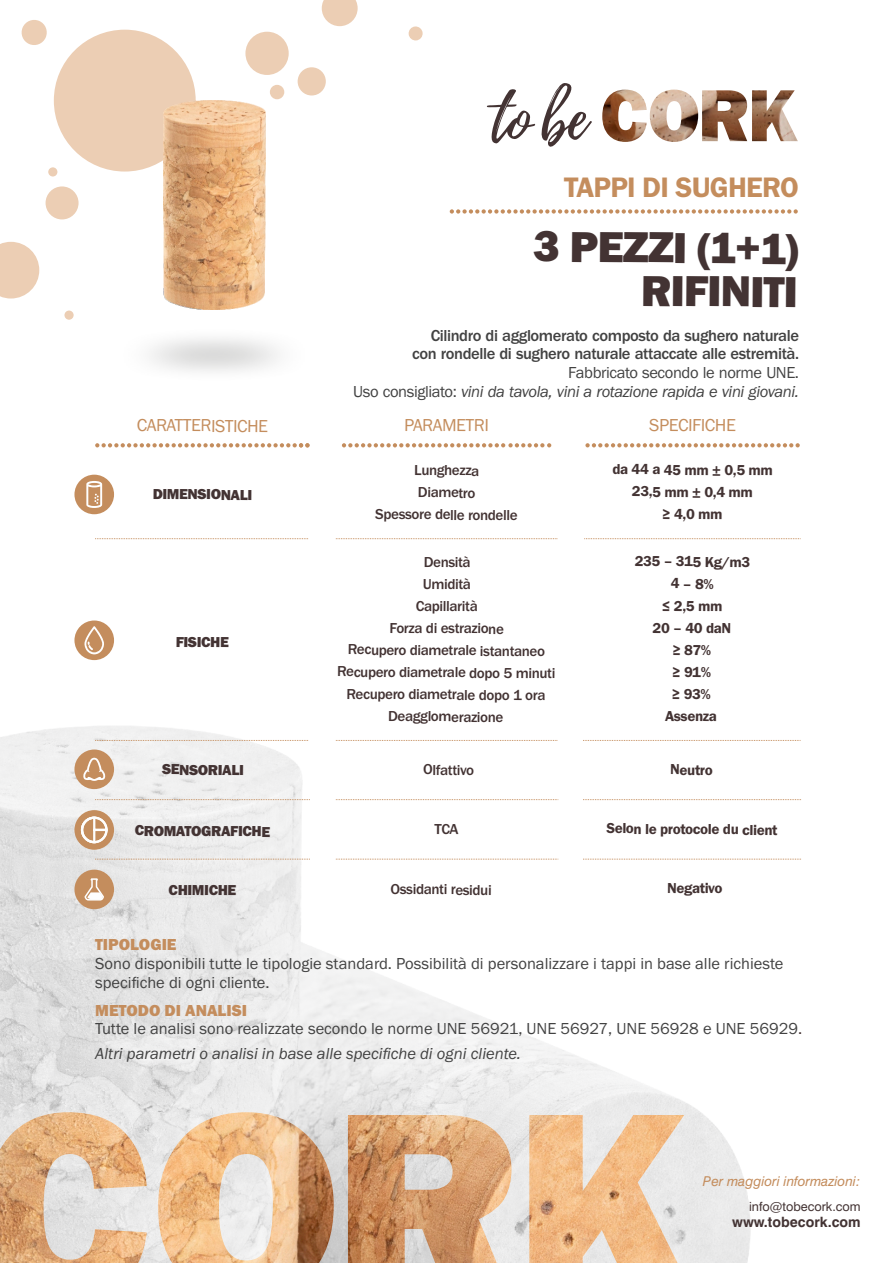
<style>
.page{position:relative;width:893px;height:1263px;background:#fff}
.page>*{position:absolute;margin:0;border:0;box-sizing:border-box;transform-origin:0 0}
.t1{font:800 44.85px/42.9px "Franklin Gothic";color:#433333;text-align:right}
.t2{font:600 29.1px "Franklin Gothic";letter-spacing:-.025em;color:#c48d5d}
.t3{font:18px "Franklin Gothic";color:#c48d5d}
.t4{font:16.5px/18.8px "Franklin Gothic";color:#424242}
.t5{font:500 16.5px/18.8px "Franklin Gothic";letter-spacing:-.025em;color:#424242;text-align:right}
.t6{font:italic 16.5px/18.8px "Franklin Gothic";letter-spacing:-.025em;color:#424242;text-align:right}
.t7{font:italic 16.5px "Franklin Gothic";color:#424242}
.t8{font:800 16.5px "Franklin Gothic";color:#c48d5d}
.t9{font:500 15px/22px "Franklin Gothic";color:#433333;text-align:center}
.t10{font:600 15px/22px "Franklin Gothic";color:#433333;text-align:center}
.t11{font:800 15px "Franklin Gothic";color:#433333}
.t12{font:700 14.25px "Swiss 721 BT";color:#433333}
.t13{font:italic 13.5px "Swiss 721 BT";color:#c48d5d}
.t14{font:12.6px "Swiss 721 BT";color:#433333}
.s1{font-style:normal}
.s2{font-weight:800;color:#c48d5d}
.s3{color:#433333}
</style>
<div class="page">
<img style="left:0;top:309px;width:801px;height:954px">
<img style="left:0;top:1112px;width:696px;height:151px">
<div style="left:54px;top:30px;width:142px;height:142px;background:#ecceb4;border-radius:50%"></div>
<svg style="left:21px;top:20px;width:26px;height:25px"></svg>
<div style="left:270px;top:85px;width:14px;height:14px;background:#ecceb4;border-radius:50%"></div>
<div style="left:245px;top:32px;width:44px;height:43px;background:#ecceb4;border-radius:50%"></div>
<div style="left:46px;top:186px;width:33px;height:33px;background:#ecceb4;border-radius:50%"></div>
<svg style="left:322px;top:0;width:36px;height:26px"></svg>
<svg style="left:0;top:242px;width:39px;height:56px;background:#eed5bf"></svg>
<div style="left:298px;top:67px;width:28px;height:28px;background:#ecceb4;border-radius:50%"></div>
<div style="left:408px;top:26px;width:15px;height:15px;background:#ecceb4;border-radius:50%"></div>
<div style="left:48px;top:167px;width:9px;height:10px;background:#ecceb4;border-radius:50%"></div>
<div style="left:64px;top:311px;width:10px;height:9px;background:#ecceb4;border-radius:50%"></div>
<img style="left:602px;top:90px;width:45px;height:52px">
<img style="left:650px;top:90px;width:48px;height:52px">
<img style="left:702px;top:90px;width:45px;height:51px">
<img style="left:752px;top:90px;width:46px;height:51px">
<svg style="left:486px;top:83px;width:106px;height:64px"></svg>
<svg style="left:450px;top:209px;width:348px;height:5px"></svg>
<img style="left:95px;top:319px;width:239px;height:73px">
<svg style="left:95px;top:799px;width:215px;height:1px"></svg>
<svg style="left:95px;top:859px;width:215px;height:1px"></svg>
<svg style="left:336px;top:799px;width:222px;height:1px"></svg>
<svg style="left:336px;top:859px;width:222px;height:1px"></svg>
<svg style="left:583px;top:799px;width:218px;height:1px"></svg>
<svg style="left:583px;top:859px;width:218px;height:1px"></svg>
<svg style="left:95px;top:740px;width:214px;height:1px"></svg>
<svg style="left:95px;top:538px;width:214px;height:1px"></svg>
<svg style="left:336px;top:740px;width:221px;height:1px"></svg>
<svg style="left:336px;top:538px;width:221px;height:1px"></svg>
<svg style="left:583px;top:740px;width:218px;height:1px"></svg>
<svg style="left:584px;top:538px;width:216px;height:1px"></svg>
<div style="left:74px;top:475px;width:40px;height:39px;background:#c48d5d;border-radius:50%"></div>
<svg style="left:86px;top:481px;width:16px;height:27px"></svg>
<div style="left:74px;top:620px;width:40px;height:40px;background:#c48d5d;border-radius:50%"></div>
<svg style="left:84px;top:626px;width:20px;height:28px"></svg>
<div style="left:74px;top:749px;width:40px;height:40px;background:#c48d5d;border-radius:50%"></div>
<svg style="left:83px;top:753px;width:23px;height:28px"></svg>
<div style="left:74px;top:810px;width:40px;height:40px;background:#c48d5d;border-radius:50%"></div>
<div style="left:74px;top:870px;width:40px;height:39px;background:#c48d5d;border-radius:50%"></div>
<svg style="left:85px;top:878px;width:19px;height:22px"></svg>
<svg style="left:80px;top:815px;width:29px;height:29px"></svg>
<svg style="left:95px;top:443px;width:215px;height:4px"></svg>
<svg style="left:342px;top:443px;width:209px;height:4px"></svg>
<svg style="left:585px;top:443px;width:215px;height:4px"></svg>
<img style="left:163px;top:101px;width:102px;height:208px">
<svg style="left:435px;top:824px;width:24px;height:10px"></svg>
<h2 class="t2" style="left:564px;top:177px;width:236px">TAPPI DI SUGHERO</h2>
<h1 class="t1" style="left:534px;top:227px;width:267px;rotate:1deg">3 PEZZI (1+1)<br>RIFINITI</h1>
<p class="t5" style="left:412px;top:327px;width:388px">Cilindro di agglomerato composto da sughero naturale con rondelle di sughero naturale attaccate alle estremità.</p>
<p class="t6" style="left:353px;top:365px;width:447px"><span class="s1">Fabbricato secondo le norme UNE.<br>Uso consigliato:</span> vini da tavola, vini a rotazione rapida e vini giovani.</p>
<p class="t3" style="left:137px;top:418px;width:133px;rotate:1deg">CARATTERISTICHE</p>
<p class="t3" style="left:404px;top:418px;width:86px;rotate:1deg">PARAMETRI</p>
<p class="t3" style="left:649px;top:418px;width:88px;rotate:1deg">SPECIFICHE</p>
<p class="t11" style="left:153px;top:488px;width:101px;rotate:1deg">DIMENSIONALI</p>
<p class="t11" style="left:176px;top:636px;width:55px;rotate:1deg">FISICHE</p>
<p class="t11" style="left:162px;top:763px;width:83px;rotate:1deg">SENSORIALI</p>
<p class="t11" style="left:135px;top:824px;width:137px;rotate:1deg">CROMATOGRAFICHE</p>
<p class="t11" style="left:169px;top:884px;width:69px;rotate:1deg">CHIMICHE</p>
<p class="t9" style="left:376px;top:459px;width:144px;rotate:1deg">Lunghezza<br>Diametro<br>Spessore delle rondelle</p>
<p class="t10" style="left:613px;top:459px;width:162px;rotate:1deg">da 44 a 45 mm ± 0,5 mm<br>23,5 mm ± 0,4 mm<br>≥ 4,0 mm</p>
<p class="t9" style="left:339px;top:550px;width:220px;rotate:1deg">Densità<br>Umidità<br>Capillarità<br>Forza di estrazione<br>Recupero diametrale istantaneo<br>Recupero diametrale dopo 5 minuti<br>Recupero diametrale dopo 1 ora<br>Deagglomerazione</p>
<p class="t10" style="left:635px;top:551px;width:117px;rotate:1deg">235 – 315 Kg/m3<br>4 – 8%<br>≤ 2,5 mm<br>20 – 40 daN<br>≥ 87%<br>≥ 91%<br>≥ 93%<br>Assenza</p>
<p class="t9" style="left:423px;top:759px;width:52px;rotate:1deg">Olfattivo</p>
<p class="t9" style="left:391px;top:879px;width:103px;rotate:1deg">Ossidanti residui</p>
<p class="t10" style="left:671px;top:759px;width:44px;rotate:1deg">Neutro</p>
<p class="t10" style="left:607px;top:818px;width:173px;rotate:1deg">Selon le protocole du client</p>
<p class="t10" style="left:667px;top:878px;width:57px;rotate:1deg">Negativo</p>
<p class="t8" style="left:95px;top:938px;width:83px">TIPOLOGIE</p>
<p class="t4" style="left:95px;top:955px;width:690px">Sono disponibili tutte le tipologie standard. Possibilità di personalizzare i tappi in base alle richieste specifiche di ogni cliente.</p>
<p class="t4" style="left:95px;top:1002px;width:709px"><span class="s2">METODO DI ANALISI<br></span>Tutte le analisi sono realizzate secondo le norme UNE 56921, UNE 56927, UNE 56928 e UNE 56929<span class="s3">.</span></p>
<p class="t7" style="left:95px;top:1047px;width:427px">Altri parametri o analisi in base alle specifiche di ogni cliente.</p>
<p class="t13" style="left:703px;top:1175px;width:159px">Per maggiori informazioni:</p>
<p class="t14" style="left:749px;top:1201px;width:113px">info@tobecork.com</p>
<p class="t12" style="left:732px;top:1216px;width:130px">www.tobecork.com</p>
</div>
